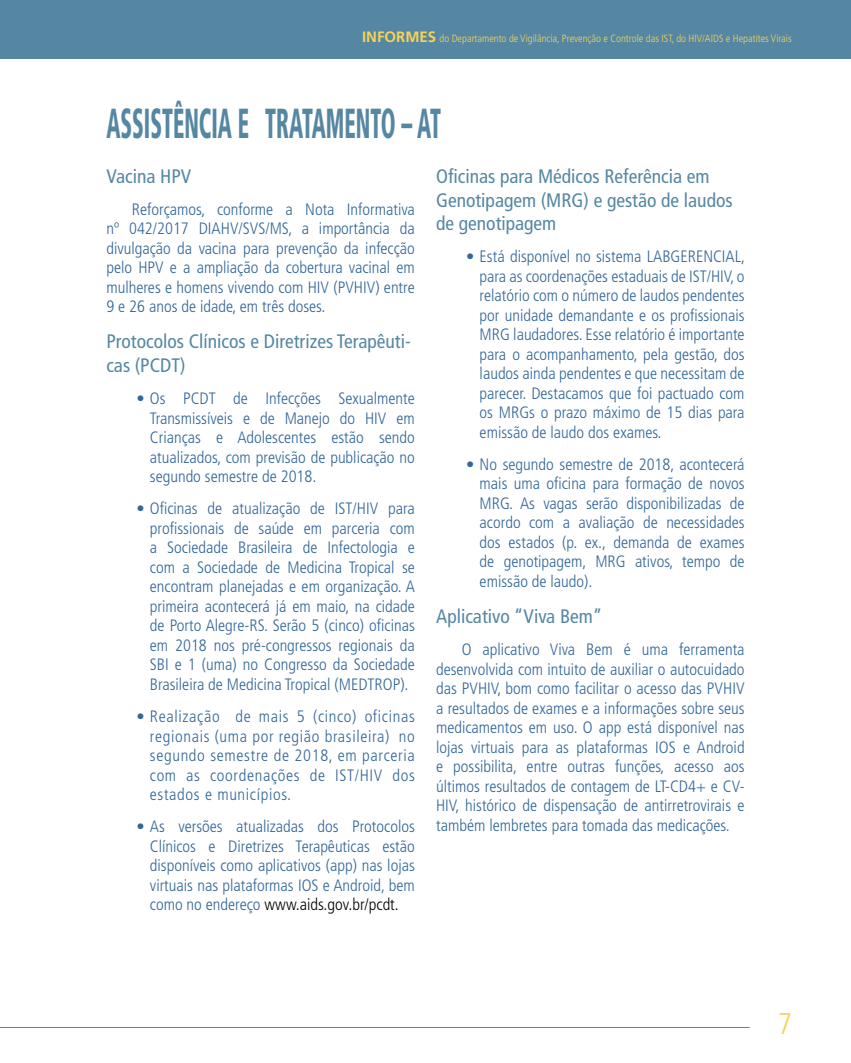
<style>
.page{position:relative;width:851px;height:1063px;background:#fff}
.page>*{position:absolute;margin:0;border:0;box-sizing:border-box;transform-origin:0 0}
.t1{font:900 condensed 42px "Frutiger LT Std";color:#5687a2;scale:.52 1}
.t2{font:300 condensed 30px "Frutiger LT Std";color:#f6d257}
.t3{font:condensed 19.5px/23.4px "Frutiger LT Std";color:#5687a2}
.t4{font:300 condensed 16.5px/19.5px "Frutiger LT Std";color:#369;text-align:justify}
.t5{font:300 condensed 10.5px "Frutiger LT Std";color:#f6d257}
.s1{font-weight:700;font-stretch:normal;font-size:15px}
.s2{color:#000}
</style>
<div class="page">
<div style="left:0;top:0;width:850px;height:58px;background:#5687a2"></div>
<hr style="left:0;top:1027px;width:749px;height:1px;background:#5687a2">
<div style="left:0;top:0;width:21px;height:59px;background:#5687a2"></div>
<p class="t5" style="left:362px;top:32px;width:431px"><span class="s1">INFORMES</span> do Departamento de Vigilância, Prevenção e Controle das IST, do HIV/AIDS e Hepatites Virais</p>
<h1 class="t1" style="left:106px;top:98px;width:645px">ASSISTÊNCIA E TRATAMENTO – AT</h1>
<p class="t3" style="left:106px;top:164px;width:86px">Vacina HPV</p>
<p class="t4" style="left:106px;top:200px;width:310px;text-indent:26px">Reforçamos, conforme a Nota Informativa nº 042/2017 DIAHV/SVS/MS, a importância da divulgação da vacina para prevenção da infecção pelo HPV e a ampliação da cobertura vacinal em mulheres e homens vivendo com HIV (PVHIV) entre 9 e 26 anos de idade, em três doses.</p>
<p class="t3" style="left:106px;top:330px;width:306px">Protocolos Clínicos e Diretrizes Terapêuti&shy;cas (PCDT)</p>
<p class="t4" style="left:150px;top:389px;width:266px;text-indent:-13px">• Os PCDT de Infecções Sexualmente Transmissíveis e de Manejo do HIV em Crianças e Adolescentes estão sendo atualizados, com previsão de publicação no segundo semestre de 2018.</p>
<p class="t4" style="left:150px;top:499px;width:266px;text-indent:-13px">• Oficinas de atualização de IST/HIV para profissionais de saúde em parceria com a Sociedade Brasileira de Infectologia e com a Sociedade de Medicina Tropical se encontram planejadas e em organização. A primeira acontecerá já em maio, na cidade de Porto Alegre-RS. Serão 5 (cinco) oficinas em 2018 nos pré-congressos regionais da SBI e 1 (uma) no Congresso da Sociedade Brasileira de Medicina Tropical (MEDTROP).</p>
<p class="t4" style="left:150px;top:707px;width:266px;text-indent:-13px">• Realização de mais 5 (cinco) oficinas regionais (uma por região brasileira) no segundo semestre de 2018, em parceria com as coordenações de IST/HIV dos estados e municípios.</p>
<p class="t4" style="left:150px;top:817px;width:266px;text-indent:-13px">• As versões atualizadas dos Protocolos Clínicos e Diretrizes Terapêuticas estão disponíveis como aplicativos (app) nas lojas virtuais nas plataformas IOS e Android, bem como no endereço <span class="s2">www.aids.gov.br/pcdt.</span></p>
<p class="t3" style="left:436px;top:165px;width:298px">Oficinas para Médicos Referência em<br>Genotipagem (MRG) e gestão de laudos de genotipagem</p>
<p class="t4" style="left:479px;top:247px;width:267px;text-indent:-13px">• Está disponível no sistema LABGERENCIAL, para as coordenações estaduais de IST/HIV, o relatório com o número de laudos pendentes por unidade demandante e os profissionais MRG laudadores. Esse relatório é importante para o acompanhamento, pela gestão, dos laudos ainda pendentes e que necessitam de parecer. Destacamos que foi pactuado com os MRGs o prazo máximo de 15 dias para emissão de laudo dos exames.</p>
<p class="t4" style="left:479px;top:455px;width:266px;text-indent:-13px">• No segundo semestre de 2018, acontecerá mais uma oficina para formação de novos MRG. As vagas serão disponibilizadas de acordo com a avaliação de necessidades dos estados (p. ex., demanda de exames de genotipagem, MRG ativos, tempo de emissão de laudo).</p>
<p class="t3" style="left:436px;top:605px;width:168px">Aplicativo “Viva Bem”</p>
<p class="t4" style="left:436px;top:640px;width:310px;text-indent:26px">O aplicativo Viva Bem é uma ferramenta desenvolvida com intuito de auxiliar o autocuidado das PVHIV, bom como facilitar o acesso das PVHIV a resultados de exames e a informações sobre seus medicamentos em uso. O app está disponível nas lojas virtuais para as plataformas IOS e Android e possibilita, entre outras funções, acesso aos últimos resultados de contagem de LT-CD4+ e CV-HIV, histórico de dispensação de antirretrovirais e também lembretes para tomada das medicações.</p>
<h2 class="t2" style="left:777px;top:1007px;width:16px">7</h2>
</div>
